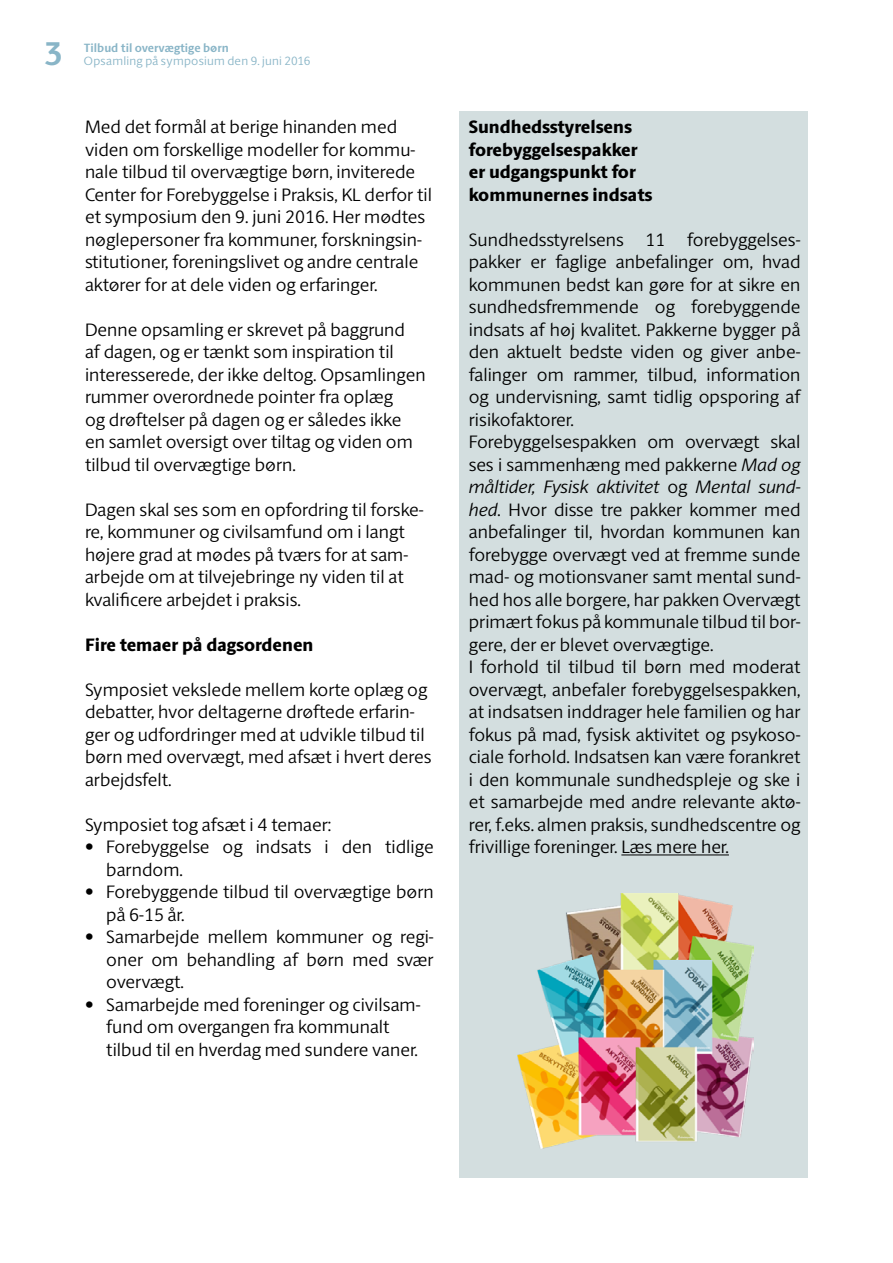
<style>
.page{position:relative;width:893px;height:1263px;background:#fff}
.page>*{position:absolute;margin:0;border:0;box-sizing:border-box;transform-origin:0 0}
.t1{font:700 33px "ID Sans";color:#89b5c7}
.t2{font:300 18px/22.5px "ID Sans";color:#000}
.t3{font:800 18px/22.5px "ID Sans";color:#000}
.t4{font:300 12px "ID Sans";letter-spacing:.02em;color:#89b5c7}
.t5{font:700 12px "ID Sans";color:#89b5c7}
.s1{font-style:italic}
</style>
<div class="page">
<div style="left:459px;top:112px;width:349px;height:1066px;background:#d3dedf"></div>
<img style="left:518px;top:894px;width:236px;height:254px">
<hr style="left:621px;top:854px;width:108px;height:1px;background:#000">
<h1 class="t1" style="left:45px;top:34px;width:20px">3</h1>
<p class="t5" style="left:84px;top:40px;width:147px">Tilbud til overvægtige børn</p>
<p class="t4" style="left:84px;top:54px;width:228px">Opsamling på symposium den 9. juni 2016</p>
<p class="t2" style="left:85px;top:115px;width:349px">Med det formål at berige hinanden med viden om forskellige modeller for kommu&shy;nale tilbud til overvægtige børn, inviterede Center for Forebyggelse i Praksis, KL derfor til et symposium den 9. juni 2016. Her mødtes nøglepersoner fra kommuner, forskningsin&shy;stitutioner, foreningslivet og andre centrale aktører for at dele viden og erfaringer.</p>
<p class="t2" style="left:85px;top:318px;width:342px">Denne opsamling er skrevet på baggrund<br>af dagen, og er tænkt som inspiration til interesserede, der ikke deltog. Opsamlingen rummer overordnede pointer fra oplæg<br>og drøftelser på dagen og er således ikke en samlet oversigt over tiltag og viden om tilbud til overvægtige børn.</p>
<p class="t2" style="left:85px;top:498px;width:340px">Dagen skal ses som en opfordring til forske&shy;re, kommuner og civilsamfund om i langt højere grad at mødes på tværs for at sam&shy;arbejde om at tilvejebringe ny viden til at kvalificere arbejdet i praksis.</p>
<p class="t3" style="left:85px;top:633px;width:230px">Fire temaer på dagsordenen</p>
<p class="t2" style="left:85px;top:678px;width:348px">Symposiet vekslede mellem korte oplæg og debatter, hvor deltagerne drøftede erfarin&shy;ger og udfordringer med at udvikle tilbud til børn med overvægt, med afsæt i hvert deres arbejdsfelt.</p>
<p class="t2" style="left:85px;top:813px;width:248px">Symposiet tog afsæt i 4 temaer:</p>
<p class="t2" style="left:106px;top:835px;width:329px;text-indent:-21px">• Forebyggelse og indsats i den tidlige barndom.</p>
<p class="t2" style="left:106px;top:880px;width:329px;text-indent:-21px">• Forebyggende tilbud til overvægtige børn på 6-15 år.</p>
<p class="t2" style="left:106px;top:925px;width:329px;text-align:justify;text-indent:-21px">• Samarbejde mellem kommuner og regi&shy;oner om behandling af børn med svær overvægt.</p>
<p class="t2" style="left:106px;top:993px;width:316px;text-indent:-21px">• Samarbejde med foreninger og civilsam&shy;fund om overgangen fra kommunalt tilbud til en hverdag med sundere vaner.</p>
<p class="t3" style="left:469px;top:116px;width:185px">Sundhedsstyrelsens forebyggelsespakker er udgangspunkt for kommunernes indsats</p>
<p class="t2" style="left:469px;top:228px;width:333px">Sundhedsstyrelsens 11 forebyggelses&shy;pakker er faglige anbefalinger om, hvad kommunen bedst kan gøre for at sikre en sundhedsfremmende og forebyggende indsats af høj kvalitet. Pakkerne bygger på den aktuelt bedste viden og giver anbe&shy;falinger om rammer, tilbud, information og undervisning, samt tidlig opsporing af risikofaktorer.<br>Forebyggelsespakken om overvægt skal ses i sammenhæng med pakkerne <span class="s1">Mad og måltider, Fysisk aktivitet</span> og <span class="s1">Mental sund&shy;hed.</span> Hvor disse tre pakker kommer med anbefalinger til, hvordan kommunen kan forebygge overvægt ved at fremme sunde mad- og motionsvaner samt mental sund&shy;hed hos alle borgere, har pakken Overvægt primært fokus på kommunale tilbud til bor&shy;gere, der er blevet overvægtige.<br>I forhold til tilbud til børn med moderat overvægt, anbefaler forebyggelsespakken, at indsatsen inddrager hele familien og har fokus på mad, fysisk aktivitet og psykoso&shy;ciale forhold. Indsatsen kan være forankret i den kommunale sundhedspleje og ske i et samarbejde med andre relevante aktø&shy;rer, f.eks. almen praksis, sundhedscentre og frivillige foreninger. Læs mere her.</p>
</div>
